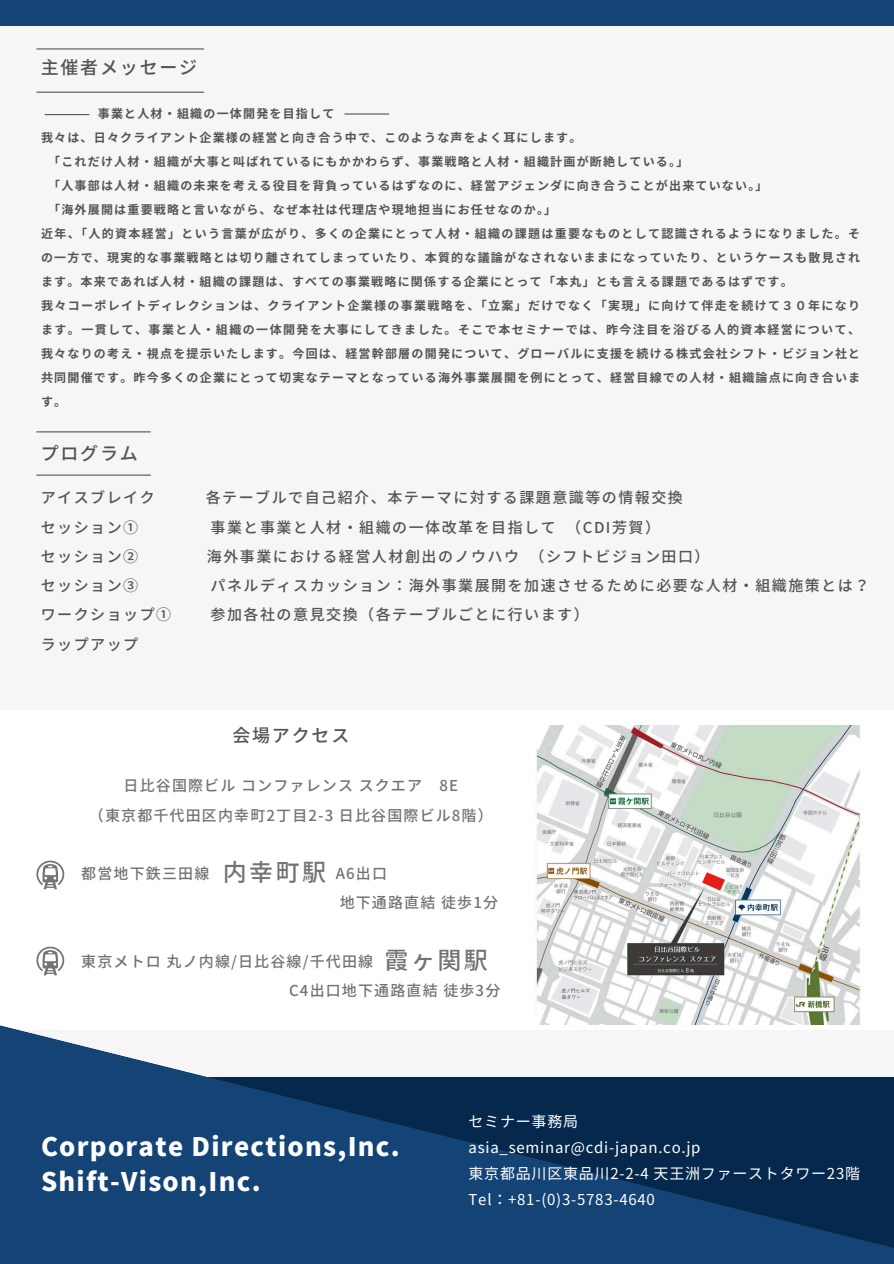
<style>
.page{position:relative;width:894px;height:1264px;background:#fff}
.page>*{position:absolute;margin:0;border:0;box-sizing:border-box;transform-origin:0 0}
.t1{font:900 25.5px/34.8px "Noto Sans JP";letter-spacing:.05em;color:#fff}
.t2{font:500 24px "Noto Sans JP";letter-spacing:.1em;color:#737373}
.t3{font:500 18px "Noto Sans JP";letter-spacing:.1em;color:#545454}
.t4{font:500 15px "Noto Sans JP";letter-spacing:.1em;color:#545454}
.t5{font:500 15px/29.2px "Noto Sans JP";letter-spacing:.075em;color:#737373}
.t6{font:15px/25.8px "Noto Sans JP";letter-spacing:.05em;color:#fff}
.t7{font:700 12px/24px "Noto Sans JP";letter-spacing:.1em;color:#545454;text-align:justify}
</style>
<div class="page">
<div style="left:0;top:0;width:893px;height:1263px;background:#f6f6f6"></div>
<div style="left:0;top:0;width:893px;height:26px;background:#144376"></div>
<div style="left:0;top:710px;width:893px;height:319px;background:#fff"></div>
<svg style="left:0;top:987px;width:893px;height:276px;fill:#144376"></svg>
<hr style="left:45px;top:114px;width:44px;height:1px;background:#545454">
<hr style="left:344px;top:113px;width:45px;height:2px;background:#545454">
<img style="left:535px;top:725px;width:325px;height:299px">
<svg style="left:36px;top:860px;width:28px;height:29px"></svg>
<svg style="left:36px;top:946px;width:28px;height:29px"></svg>
<hr style="left:36px;top:48px;width:168px;height:1px;background:#545454">
<hr style="left:36px;top:92px;width:168px;height:1px;background:#545454">
<hr style="left:36px;top:431px;width:115px;height:1px;background:#545454">
<hr style="left:36px;top:474px;width:115px;height:1px;background:#545454">
<p class="t3" style="left:41px;top:54px;width:158px">主催者メッセージ</p>
<h2 class="t7" style="left:98px;top:101px;width:238px">事業と人材・組織の一体開発を目指して</h2>
<p class="t7" style="left:41px;top:125px;width:542px">我々は、日々クライアント企業様の経営と向き合う中で、このような声をよく耳にします。</p>
<p class="t7" style="left:48px;top:149px;width:641px">「これだけ人材・組織が大事と叫ばれているにもかかわらず、事業戦略と人材・組織計画が断絶している。」</p>
<p class="t7" style="left:48px;top:173px;width:720px">「人事部は人材・組織の未来を考える役目を背負っているはずなのに、経営アジェンダに向き合うことが出来ていない。」</p>
<p class="t7" style="left:48px;top:197px;width:509px">「海外展開は重要戦略と言いながら、なぜ本社は代理店や現地担当にお任せなのか。」</p>
<p class="t7" style="left:41px;top:221px;width:820px">近年、「人的資本経営」という言葉が広がり、多くの企業にとって人材・組織の課題は重要なものとして認識されるようになりました。その一方で、現実的な事業戦略とは切り離されてしまっていたり、本質的な議論がなされないままになっていたり、というケースも散見されます。本来であれば人材・組織の課題は、すべての事業戦略に関係する企業にとって「本丸」とも言える課題であるはずです。</p>
<p class="t7" style="left:41px;top:293px;width:820px">我々コーポレイトディレクションは、クライアント企業様の事業戦略を、「立案」だけでなく「実現」に向けて伴走を続けて３０年になります。一貫して、事業と人・組織の一体開発を大事にしてきました。そこで本セミナーでは、昨今注目を浴びる人的資本経営について、我々なりの考え・視点を提示いたします。今回は、経営幹部層の開発について、グローバルに支援を続ける株式会社シフト・ビジョン社と共同開催です。昨今多くの企業にとって切実なテーマとなっている海外事業展開を例にとって、経営目線での人材・組織論点に向き合います。</p>
<h2 class="t3" style="left:41px;top:439px;width:99px">プログラム</h2>
<h2 class="t4" style="left:41px;top:486px;width:115px">アイスブレイク</h2>
<h2 class="t4" style="left:206px;top:486px;width:478px">各テーブルで自己紹介、本テーマに対する課題意識等の情報交換</h2>
<h2 class="t4" style="left:41px;top:515px;width:99px">セッション①</h2>
<h2 class="t4" style="left:210px;top:515px;width:451px">事業と事業と人材・組織の一体改革を目指して （CDI芳賀）</h2>
<h2 class="t4" style="left:41px;top:544px;width:99px">セッション②</h2>
<h2 class="t4" style="left:207px;top:544px;width:504px">海外事業における経営人材創出のノウハウ （シフトビジョン田口）</h2>
<h2 class="t4" style="left:41px;top:574px;width:99px">セッション③</h2>
<h2 class="t4" style="left:210px;top:574px;width:660px">パネルディスカッション：海外事業展開を加速させるために必要な人材・組織施策とは？</h2>
<h2 class="t4" style="left:41px;top:603px;width:132px">ワークショップ①</h2>
<h2 class="t4" style="left:210px;top:603px;width:379px">参加各社の意見交換（各テーブルごとに行います）</h2>
<h2 class="t4" style="left:41px;top:632px;width:99px">ラップアップ</h2>
<h3 class="t3" style="left:232px;top:721px;width:118px">会場アクセス</h3>
<h3 class="t5" style="left:89px;top:770px;width:405px;text-align:center">日比谷国際ビルコンファレンススクエア 8E<br>（東京都千代田区内幸町2丁目 2-3 日比谷国際ビル8階）</h3>
<h1 class="t2" style="left:223px;top:852px;width:105px">内幸町駅</h1>
<h3 class="t5" style="left:81px;top:858px;width:129px">都営地下鉄三田線</h3>
<h3 class="t5" style="left:335px;top:858px;width:164px">A6出口<br>地下通路直結徒歩1分</h3>
<p class="t2" style="left:384px;top:940px;width:105px">霞ヶ関駅</p>
<h1 class="t5" style="left:289px;top:946px;width:213px;text-indent:-208px">東京メトロ丸ノ内線/日比谷線/千代田線<br>C4出口地下通路直結徒歩3分</h1>
<p class="t1" style="left:41px;top:1127px;width:360px">Corporate Directions,Inc.<br>Shift-Vison,Inc.</p>
<h3 class="t6" style="left:468px;top:1108px;width:393px">セミナー事務局<br>asia_seminar@cdi-japan.co.jp<br>東京都品川区東品川2-2-4 天王洲ファーストタワー23階<br>Tel：+81-(0)3-5783-4640</h3>
</div>
